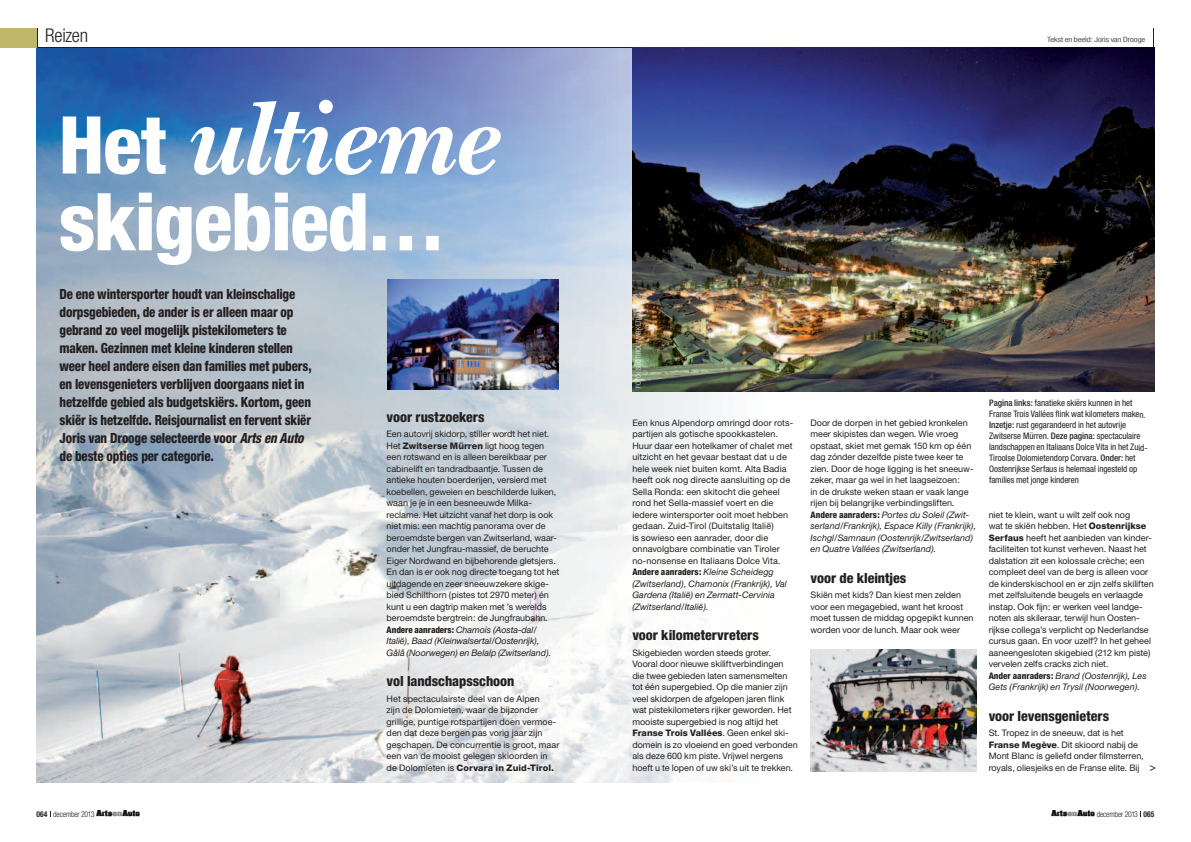
<style>
.page{position:relative;width:1191px;height:842px;background:#fff}
.page>*{position:absolute;margin:0;border:0;box-sizing:border-box;transform-origin:0 0}
.t1{font:italic 700 108.3px "New Baskerville Std";letter-spacing:-.005em;color:#fff}
.t2{font:800 condensed 79.9px "Helvetica Neue";letter-spacing:-.02em;color:#fff}
.t3{font:300 condensed 19px "Helvetica Neue";letter-spacing:-.015em;color:#231f20}
.t4{font:800 condensed 14px/18px "Helvetica Neue";letter-spacing:-.01em;color:#231f20;scale:.92 1}
.t5{font:800 condensed 14px "Helvetica Neue";letter-spacing:-.01em;color:#231f20}
.t6{font:700 12px "AA Swift";color:#231f20}
.t7{font:9px/11.5px "Helvetica Neue";color:#231f20}
.t8{font:condensed 9px/11px "Helvetica Neue";letter-spacing:-.01em;color:#231f20}
.t9{font:300 condensed 8px "Helvetica Neue";letter-spacing:-.02em;color:#231f20}
.t10{font:300 condensed 7.3px "Helvetica Neue";letter-spacing:-.005em;color:#231f20;scale:1.21 1}
.t11{font:300 condensed 7px "Helvetica Neue";letter-spacing:.035em;color:#fff}
.s1{font-family:"Helvetica Neue";font-weight:800;font-style:normal;font-stretch:condensed;font-size:79.9px}
.s2{font-style:italic}
.s3{font-weight:800}
.s4{font-weight:800;font-stretch:condensed}
.s5{font-weight:500}
.s6{font-weight:700}
</style>
<div class="page">
<img style="left:37px;top:49px;width:1117px;height:734px">
<div style="left:0;top:28px;width:37px;height:20px;background:#c0b66a"></div>
<svg style="left:37px;top:28px;width:1px;height:20px"></svg>
<svg style="left:1153px;top:28px;width:1px;height:20px"></svg>
<hr style="left:37px;top:48px;width:1117px;height:1px;background:#231f20">
<img style="left:632px;top:48px;width:522px;height:343px">
<img style="left:388px;top:279px;width:170px;height:111px">
<img style="left:810px;top:650px;width:166px;height:122px">
<img style="left:1050px;top:810px;width:45px;height:7px">
<img style="left:97px;top:810px;width:43px;height:7px">
<h3 class="t3" style="left:45px;top:24px;width:45px">Reizen</h3>
<h1 class="t1" style="left:59px;top:76px;width:438px"><span class="s1">Het</span> ultieme</h1>
<h2 class="t2" style="left:59px;top:172px;width:389px">skigebied…</h2>
<p class="t4" style="left:60px;top:285px;width:275px">De ene wintersporter houdt van kleinschalige dorpsgebieden, de ander is er alleen maar op gebrand zo veel mogelijk pistekilometers te maken. Gezinnen met kleine kinderen stellen weer heel andere eisen dan families met pubers, en levensgenieters verblijven doorgaans niet in hetzelfde gebied als budgetskiërs. Kortom, geen skiër is hetzelfde. Reisjournalist en fervent skiër Joris van Drooge selecteerde voor <span class="s2">Arts en Auto </span>de beste opties per categorie.</p>
<h3 class="t5" style="left:386px;top:408px;width:100px">voor rustzoekers</h3>
<p class="t7" style="left:386px;top:428px;width:174px">Een autovrij skidorp, stiller wordt het niet.<br>Het <span class="s3">Zwitserse Mürren</span> ligt hoog tegen een rotswand en is alleen bereikbaar per cabinelift en tandradbaantje. Tussen de antieke houten boerderijen, versierd met koebellen, geweien en beschilderde luiken, waan je je in een besneeuwde Milka&shy;reclame. Het uitzicht vanaf het dorp is ook niet mis: een machtig panorama over de beroemdste bergen van Zwitserland, waar&shy;onder het Jungfrau-massief, de beruchte Eiger Nordwand en bijbehorende gletsjers.<br>En dan is er ook nog directe toegang tot het uitdagende en zeer sneeuwzekere skige&shy;bied Schilthorn (pistes tot 2970 meter) én kunt u een dagtrip maken met ’s werelds beroemdste bergtrein: de Jungfraubahn.<br><span class="s4">Andere aanraders:</span> <span class="s2">Chamois (Aosta-dal/ Italië), Baad (Kleinwalsertal/Oostenrijk), Gålå (Noorwegen) en Belalp (Zwitserland).</span></p>
<h3 class="t5" style="left:386px;top:672px;width:129px">vol landschapsschoon</h3>
<p class="t7" style="left:386px;top:692px;width:174px">Het spectaculairste deel van de Alpen<br>zijn de Dolomieten, waar de bijzonder grillige, puntige rotspartijen doen vermoe&shy;den dat deze bergen pas vorig jaar zijn geschapen. De concurrentie is groot, maar een van de mooist gelegen skioorden in de Dolomieten is <span class="s3">Corvara in Zuid-Tirol.</span></p>
<p class="t10" style="left:1047px;top:35px;width:83px">Tekst en beeld: Joris van Drooge</p>
<p class="t11" style="left:634px;top:388px;width:79px;rotate:-90deg">FOTO: SÜDTIROL MARKETING</p>
<p class="t7" style="left:632px;top:416px;width:162px">Een knus Alpendorp omringd door rots&shy;partijen als gotische spookkastelen.<br>Huur daar een hotelkamer of chalet met uitzicht en het gevaar bestaat dat u de hele week niet buiten komt. Alta Badia heeft ook nog directe aansluiting op de Sella Ronda: een skitocht die geheel rond het Sella-massief voert en die iedere wintersporter ooit moet hebben gedaan. Zuid-Tirol (Duitstalig Italië)<br>is sowieso een aanrader, door die onnavolgbare combinatie van Tiroler no-nonsense en Italiaans Dolce Vita.<br><span class="s4">Andere aanraders:</span> <span class="s2">Kleine Scheidegg (Zwitserland), Chamonix (Frankrijk), Val Gardena (Italië) en Zermatt-Cervinia (Zwitserland/Italië).</span></p>
<h3 class="t5" style="left:632px;top:626px;width:128px">voor kilometervreters</h3>
<p class="t7" style="left:632px;top:646px;width:167px">Skigebieden worden steeds groter.<br>Vooral door nieuwe skiliftverbindingen die twee gebieden laten samensmelten tot één supergebied. Op die manier zijn veel skidorpen de afgelopen jaren flink wat pistekilometers rijker geworden. Het mooiste supergebied is nog altijd het <span class="s3">Franse Trois Vallées</span>. Geen enkel ski&shy;domein is zo vloeiend en goed verbonden als deze 600 km piste. Vrijwel nergens hoeft u te lopen of uw ski’s uit te trekken.</p>
<p class="t7" style="left:810px;top:416px;width:167px">Door de dorpen in het gebied kronkelen meer skipistes dan wegen. Wie vroeg opstaat, skiet met gemak 150 km op één dag zónder dezelfde piste twee keer te zien. Door de hoge ligging is het sneeuw&shy;zeker, maar ga wel in het laagseizoen:<br>in de drukste weken staan er vaak lange rijen bij belangrijke verbindingsliften.<br><span class="s4">Andere aanraders:</span> <span class="s2">Portes du Soleil (Zwit&shy;serland/Frankrijk), Espace Killy (Frankrijk), Ischgl/Samnaun (Oostenrijk/Zwitserland) en Quatre Vallées (Zwitserland).</span></p>
<h3 class="t5" style="left:810px;top:569px;width:97px">voor de kleintjes</h3>
<p class="t7" style="left:810px;top:589px;width:165px">Skiën met kids? Dan kiest men zelden voor een megagebied, want het kroost moet tussen de middag opgepikt kunnen worden voor de lunch. Maar ook weer</p>
<p class="t8" style="left:989px;top:398px;width:160px"><span class="s5">Pagina links:</span> fanatieke skiërs kunnen in het Franse Trois Vallées flink wat kilometers maken.<br><span class="s5">Inzetje:</span> rust gegarandeerd in het autovrije Zwitserse Mürren. <span class="s5">Deze pagina:</span> spectaculaire landschappen en Italiaans Dolce Vita in het Zuid-Tiroolse Dolomietendorp Corvara. <span class="s5">Onder:</span> het Oostenrijkse Serfaus is helemaal ingesteld op families met jonge kinderen</p>
<p class="t7" style="left:988px;top:508px;width:166px">niet te klein, want u wilt zelf ook nog<br>wat te skiën hebben. Het <span class="s3">Oostenrijkse Serfaus</span> heeft het aanbieden van kinder&shy;faciliteiten tot kunst verheven. Naast het dalstation zit een kolossale crèche; een compleet deel van de berg is alleen voor de kinderskischool en er zijn zelfs skiliften met zelfsluitende beugels en verlaagde instap. Ook fijn: er werken veel landge&shy;noten als skileraar, terwijl hun Oosten&shy;rijkse collega’s verplicht op Nederlandse cursus gaan. En voor uzelf? In het geheel aaneengesloten skigebied (212 km piste) vervelen zelfs cracks zich niet.<br><span class="s4">Ander aanraders:</span> <span class="s2">Brand (Oostenrijk), Les Gets (Frankrijk) en Trysil (Noorwegen).</span></p>
<h3 class="t5" style="left:988px;top:707px;width:122px">voor levensgenieters</h3>
<p class="t7" style="left:988px;top:727px;width:157px">St. Tropez in de sneeuw, dat is het <span class="s3">Franse Megève</span>. Dit skioord nabij de Mont Blanc is geliefd onder filmsterren, royals, oliesjeiks en de Franse elite. Bij</p>
<h3 class="t6" style="left:1149px;top:762px;width:7px">&gt;</h3>
<p class="t9" style="left:37px;top:809px;width:59px"><span class="s6">064</span> december 2013</p>
<p class="t9" style="left:1096px;top:809px;width:59px">december 2013 <span class="s6">065</span></p>
</div>
